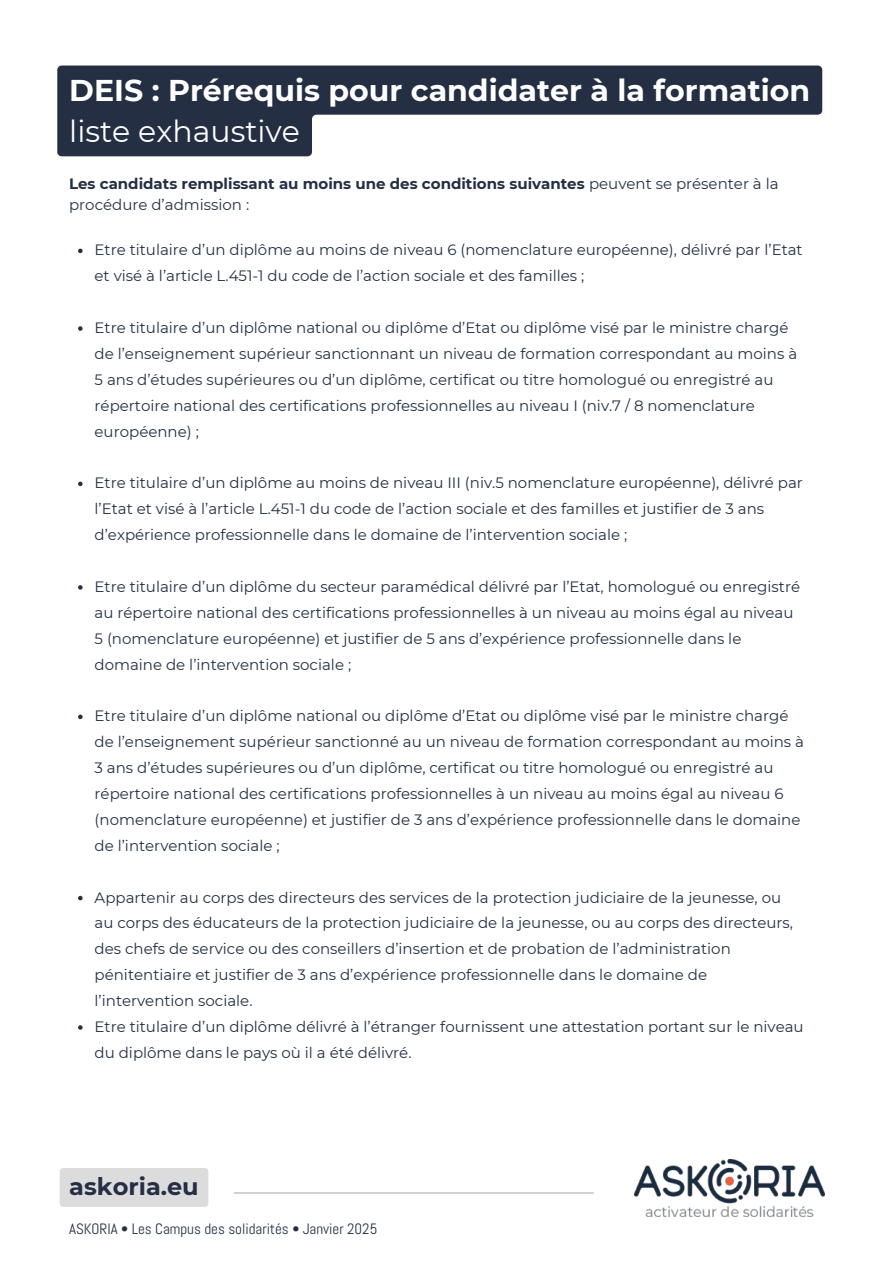
<style>
.page{position:relative;width:894px;height:1264px;background:#fff}
.page>*{position:absolute;margin:0;border:0;box-sizing:border-box;transform-origin:0 0}
.t1{font:700 30px "Montserrat";color:#fff}
.t2{font:30px "Montserrat";color:#fff}
.t3{font:700 24px "Montserrat";color:#242f44}
.t4{font:15px/25.8px "Montserrat";color:#242f44}
.t5{font:700 15px/21.3px "Montserrat";color:#242f44}
.t6{font:15px "Abel";color:#242f44}
.s1{font-weight:400}
</style>
<div class="page">
<hr style="left:234px;top:1192px;width:359px;height:1px;background:#b0afb0">
<div style="left:60px;top:1168px;width:148px;height:38px;background:#dddcdd"></div>
<svg style="left:78px;top:249px;width:5px;height:4px"></svg>
<svg style="left:78px;top:326px;width:5px;height:5px"></svg>
<svg style="left:78px;top:481px;width:5px;height:5px"></svg>
<svg style="left:78px;top:585px;width:5px;height:4px"></svg>
<svg style="left:78px;top:714px;width:5px;height:5px"></svg>
<svg style="left:78px;top:895px;width:5px;height:5px"></svg>
<svg style="left:78px;top:1025px;width:5px;height:4px"></svg>
<img style="left:634px;top:1159px;width:190px;height:56px">
<svg style="left:57px;top:66px;width:765px;height:90px;fill:#242f44"></svg>
<h1 class="t1" style="left:69px;top:72px;width:742px">DEIS : Prérequis pour candidater à la formation</h1>
<h1 class="t2" style="left:69px;top:113px;width:232px">liste exhaustive</h1>
<p class="t5" style="left:69px;top:173px;width:711px">Les candidats remplissant au moins une des conditions suivantes <span class="s1">peuvent se présenter à la procédure d’admission :</span></p>
<p class="t4" style="left:95px;top:237px;width:709px">Etre titulaire d’un diplôme au moins de niveau 6 (nomenclature européenne), délivré par l’Etat et visé à l’article L.451-1 du code de l’action sociale et des familles ;</p>
<p class="t4" style="left:95px;top:315px;width:704px">Etre titulaire d’un diplôme national ou diplôme d’Etat ou diplôme visé par le ministre chargé de l’enseignement supérieur sanctionnant un niveau de formation correspondant au moins à 5 ans d’études supérieures ou d’un diplôme, certificat ou titre homologué ou enregistré au répertoire national des certifications professionnelles au niveau I (niv.7 / 8 nomenclature européenne) ;</p>
<p class="t4" style="left:95px;top:470px;width:709px">Etre titulaire d’un diplôme au moins de niveau III (niv.5 nomenclature européenne), délivré par l’Etat et visé à l’article L.451-1 du code de l’action sociale et des familles et justifier de 3 ans d’expérience professionnelle dans le domaine de l’intervention sociale ;</p>
<p class="t4" style="left:95px;top:573px;width:706px">Etre titulaire d’un diplôme du secteur paramédical délivré par l’Etat, homologué ou enregistré au répertoire national des certifications professionnelles à un niveau au moins égal au niveau 5 (nomenclature européenne) et justifier de 5 ans d’expérience professionnelle dans le domaine de l’intervention sociale ;</p>
<p class="t4" style="left:95px;top:703px;width:710px">Etre titulaire d’un diplôme national ou diplôme d’Etat ou diplôme visé par le ministre chargé de l’enseignement supérieur sanctionné au un niveau de formation correspondant au moins à 3 ans d’études supérieures ou d’un diplôme, certificat ou titre homologué ou enregistré au répertoire national des certifications professionnelles à un niveau au moins égal au niveau 6 (nomenclature européenne) et justifier de 3 ans d’expérience professionnelle dans le domaine de l’intervention sociale ;</p>
<p class="t4" style="left:95px;top:884px;width:710px">Appartenir au corps des directeurs des services de la protection judiciaire de la jeunesse, ou au corps des éducateurs de la protection judiciaire de la jeunesse, ou au corps des directeurs, des chefs de service ou des conseillers d’insertion et de probation de l’administration pénitentiaire et justifier de 3 ans d’expérience professionnelle dans le domaine de l’intervention sociale.<br>Etre titulaire d’un diplôme délivré à l’étranger fournissent une attestation portant sur le niveau du diplôme dans le pays où il a été délivré.</p>
<h2 class="t3" style="left:69px;top:1172px;width:131px">askoria.eu</h2>
<p class="t6" style="left:69px;top:1219px;width:310px">ASKORIA • Les Campus des solidarités • Janvier 2025</p>
</div>
